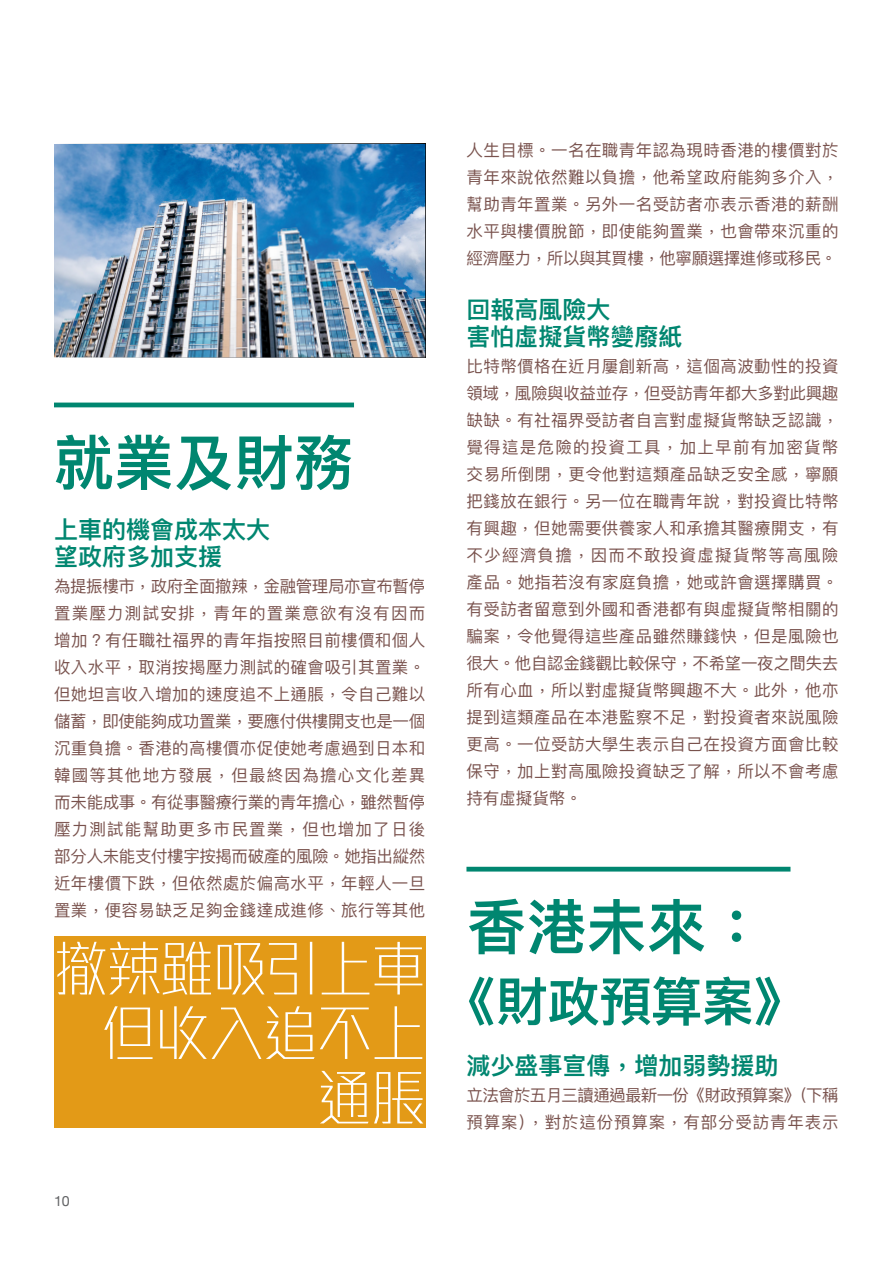
<style>
.page{position:relative;width:893px;height:1263px;background:#fff}
.page>*{position:absolute;margin:0;border:0;box-sizing:border-box;transform-origin:0 0}
.t1{font:300 60px/64.5px "M Stiff Hei HK";letter-spacing:-.01em;color:#fff;text-align:right;scale:.9 1}
.t2{font:600 60px "Ping Fang HK";color:#008670}
.t3{font:600 52.65px "Ping Fang HK";letter-spacing:-.02em;color:#008670}
.t4{font:600 24px/27px "Ping Fang HK";color:#008670}
.t5{font:16.5px/27px "Ping Fang HK";letter-spacing:.025em;color:#79524d;text-align:justify}
.t6{font:16.5px/27px "Ping Fang HK";letter-spacing:-.04em;color:#79524d}
.t7{font:14.25px "Helvetica Neue";color:#636466}
</style>
<div class="page">
<hr style="left:466px;top:867px;width:324px;height:4px;background:#008670">
<hr style="left:54px;top:403px;width:300px;height:4px;background:#008670">
<img style="left:54px;top:144px;width:371px;height:213px">
<div style="left:54px;top:937px;width:371px;height:191px;background:#e39a17"></div>
<h1 class="t2" style="left:54px;top:426px;width:301px">就業及財務</h1>
<h3 class="t4" style="left:54px;top:515px;width:217px">上車的機會成本太大望政府多加支援</h3>
<p class="t5" style="left:54px;top:572px;width:373px">為提振樓市，政府全面撤辣，金融管理局亦宣布暫停置業壓力測試安排，青年的置業意欲有沒有因而增加？有任職社福界的青年指按照目前樓價和個人收入水平，取消按揭壓力測試的確會吸引其置業。但她坦言收入增加的速度追不上通脹，令自己難以儲蓄，即使能夠成功置業，要應付供樓開支也是一個沉重負擔。香港的高樓價亦促使她考慮過到日本和韓國等其他地方發展，但最終因為擔心文化差異而未能成事。有從事醫療行業的青年擔心，雖然暫停壓力測試能幫助更多市民置業，但也增加了日後部分人未能支付樓宇按揭而破產的風險。她指出縱然近年樓價下跌，但依然處於偏高水平，年輕人一旦置業，便容易缺乏足夠金錢達成進修、旅行等其他</p>
<h1 class="t1" style="left:54px;top:935px;width:414px">撤辣雖吸引上車但收入追不上通脹</h1>
<p class="t7" style="left:54px;top:1191px;width:17px">10</p>
<p class="t5" style="left:466px;top:136px;width:374px">人生目標。一名在職青年認為現時香港的樓價對於青年來說依然難以負擔，他希望政府能夠多介入，幫助青年置業。另外一名受訪者亦表示香港的薪酬水平與樓價脫節，即使能夠置業，也會帶來沉重的經濟壓力，所以與其買樓，他寧願選擇進修或移民。</p>
<h3 class="t4" style="left:466px;top:296px;width:217px">回報高風險大<br>害怕虛擬貨幣變廢紙</h3>
<p class="t5" style="left:466px;top:352px;width:374px">比特幣價格在近月屢創新高，這個高波動性的投資領域，風險與收益並存，但受訪青年都大多對此興趣缺缺。有社福界受訪者自言對虛擬貨幣缺乏認識，覺得這是危險的投資工具，加上早前有加密貨幣交易所倒閉，更令他對這類產品缺乏安全感，寧願把錢放在銀行。另一位在職青年說，對投資比特幣有興趣，但她需要供養家人和承擔其醫療開支，有不少經濟負擔，因而不敢投資虛擬貨幣等高風險產品。她指若沒有家庭負擔，她或許會選擇購買。有受訪者留意到外國和香港都有與虛擬貨幣相關的騙案，令他覺得這些產品雖然賺錢快，但是風險也很大。他自認金錢觀比較保守，不希望一夜之間失去所有心血，所以對虛擬貨幣興趣不大。此外，他亦提到這類產品在本港監察不足，對投資者來説風險更高。一位受訪大學生表示自己在投資方面會比較保守，加上對高風險投資缺乏了解，所以不會考慮持有虛擬貨幣。</p>
<h1 class="t2" style="left:466px;top:890px;width:301px">香港未來：</h1>
<h2 class="t3" style="left:444px;top:969px;width:363px">《財政預算案》</h2>
<h3 class="t4" style="left:466px;top:1052px;width:313px">減少盛事宣傳，增加弱勢援助</h3>
<p class="t6" style="left:466px;top:1081px;width:374px">立法會於五月三讀通過最新一份《財政預算案》（下稱預算案），對於這份預算案，有部分受訪青年表示</p>
</div>
